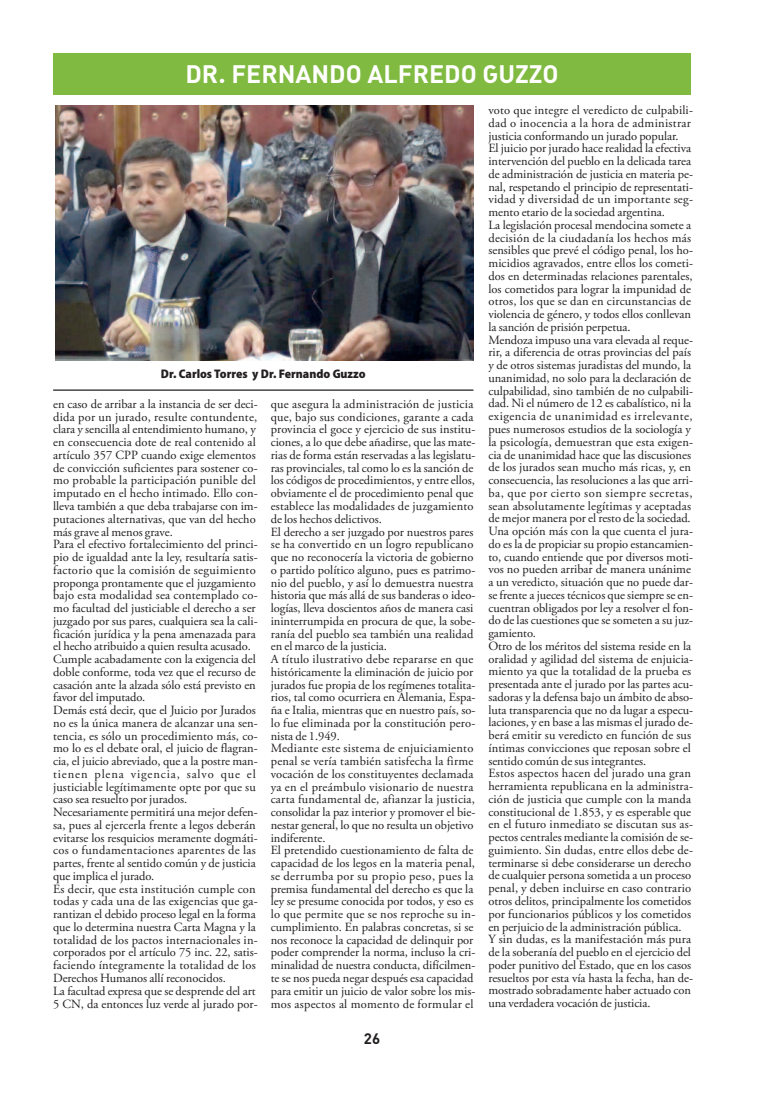
<style>
.page{position:relative;width:762px;height:1099px;background:#fff}
.page>*{position:absolute;margin:0;border:0;box-sizing:border-box;transform-origin:0 0}
.t1{font:25px "DIN Bold Alternate";color:#fff}
.t2{font:700 15px "DIN";color:#231f20}
.t3{font:12.5px/12.8px "Adobe Garamond Pro";letter-spacing:-.005em;color:#231f20}
.t4{font:900 semi-condensed 12.5px "Myriad Pro";color:#231f20}
</style>
<div class="page">
<div style="left:53px;top:53px;width:638px;height:41px;background:#80ba41"></div>
<img style="left:55px;top:105px;width:418px;height:255px">
<hr style="left:53px;top:389px;width:420px;height:2px;background:#231f20">
<h1 class="t1" style="left:185px;top:59px;width:375px">DR. FERNANDO ALFREDO GUZZO</h1>
<p class="t4" style="left:161px;top:369px;width:206px">Dr. Carlos Torres y Dr. Fernando Guzzo</p>
<p class="t3" style="left:53px;top:399px;width:206px">en caso de arribar a la instancia de ser deci&shy;dida por un jurado, resulte contundente, clara y sencilla al entendimiento humano, y en consecuencia dote de real contenido al artículo 357 CPP cuando exige elementos de convicción suficientes para sostener co&shy;mo probable la participación punible del imputado en el hecho intimado. Ello con&shy;lleva también a que deba trabajarse con im&shy;putaciones alternativas, que van del hecho más grave al menos grave.<br>Para el efectivo fortalecimiento del princi&shy;pio de igualdad ante la ley, resultaría satis&shy;factorio que la comisión de seguimiento proponga prontamente que el juzgamiento bajo esta modalidad sea contemplado co&shy;mo facultad del justiciable el derecho a ser juzgado por sus pares, cualquiera sea la cali&shy;ficación jurídica y la pena amenazada para el hecho atribuido a quien resulta acusado.<br>Cumple acabadamente con la exigencia del doble conforme, toda vez que el recurso de casación ante la alzada sólo está previsto en favor del imputado.<br>Demás está decir, que el Juicio por Jurados no es la única manera de alcanzar una sen&shy;tencia, es sólo un procedimiento más, co&shy;mo lo es el debate oral, el juicio de flagran&shy;cia, el juicio abreviado, que a la postre man&shy;tienen plena vigencia, salvo que el justiciable legítimamente opte por que su caso sea resuelto por jurados.<br>Necesariamente permitirá una mejor defen&shy;sa, pues al ejercerla frente a legos deberán evitarse los resquicios meramente dogmáti&shy;cos o fundamentaciones aparentes de las partes, frente al sentido común y de justicia que implica el jurado.<br>Es decir, que esta institución cumple con todas y cada una de las exigencias que ga&shy;rantizan el debido proceso legal en la forma que lo determina nuestra Carta Magna y la totalidad de los pactos internacionales in&shy;corporados por el artículo 75 inc. 22, satis&shy;faciendo íntegramente la totalidad de los Derechos Humanos allí reconocidos.<br>La facultad expresa que se desprende del art 5 CN, da entonces luz verde al jurado por-</p>
<p class="t3" style="left:271px;top:399px;width:206px">que asegura la administración de justicia que, bajo sus condiciones, garante a cada provincia el goce y ejercicio de sus institu&shy;ciones, a lo que debe añadirse, que las mate&shy;rias de forma están reservadas a las legislatu&shy;ras provinciales, tal como lo es la sanción de los códigos de procedimientos, y entre ellos, obviamente el de procedimiento penal que establece las modalidades de juzgamiento de los hechos delictivos.<br>El derecho a ser juzgado por nuestros pares se ha convertido en un logro republicano que no reconocería la victoria de gobierno o partido político alguno, pues es patrimo&shy;nio del pueblo, y así lo demuestra nuestra historia que más allá de sus banderas o ideo&shy;logías, lleva doscientos años de manera casi ininterrumpida en procura de que, la sobe&shy;ranía del pueblo sea también una realidad en el marco de la justicia.<br>A título ilustrativo debe repararse en que históricamente la eliminación de juicio por jurados fue propia de los regímenes totalita&shy;rios, tal como ocurriera en Alemania, Espa&shy;ña e Italia, mientras que en nuestro país, so&shy;lo fue eliminada por la constitución pero&shy;nista de 1.949.<br>Mediante este sistema de enjuiciamiento penal se vería también satisfecha la firme vocación de los constituyentes declamada ya en el preámbulo visionario de nuestra carta fundamental de, afianzar la justicia, consolidar la paz interior y promover el bie&shy;nestar general, lo que no resulta un objetivo indiferente.<br>El pretendido cuestionamiento de falta de capacidad de los legos en la materia penal, se derrumba por su propio peso, pues la premisa fundamental del derecho es que la ley se presume conocida por todos, y eso es lo que permite que se nos reproche su in&shy;cumplimiento. En palabras concretas, si se nos reconoce la capacidad de delinquir por poder comprender la norma, incluso la cri&shy;minalidad de nuestra conducta, difícilmen&shy;te se nos pueda negar después esa capacidad para emitir un juicio de valor sobre los mis&shy;mos aspectos al momento de formular el</p>
<p class="t2" style="left:364px;top:1029px;width:18px">26</p>
<p class="t3" style="left:488px;top:105px;width:206px">voto que integre el veredicto de culpabili&shy;dad o inocencia a la hora de administrar justicia conformando un jurado popular.<br>El juicio por jurado hace realidad la efectiva intervención del pueblo en la delicada tarea de administración de justicia en materia pe&shy;nal, respetando el principio de representati&shy;vidad y diversidad de un importante seg&shy;mento etario de la sociedad argentina.<br>La legislación procesal mendocina somete a decisión de la ciudadanía los hechos más sensibles que prevé el código penal, los ho&shy;micidios agravados, entre ellos los cometi&shy;dos en determinadas relaciones parentales, los cometidos para lograr la impunidad de otros, los que se dan en circunstancias de violencia de género, y todos ellos conllevan la sanción de prisión perpetua.<br>Mendoza impuso una vara elevada al reque&shy;rir, a diferencia de otras provincias del país y de otros sistemas juradistas del mundo, la unanimidad, no solo para la declaración de culpabilidad, sino también de no culpabili&shy;dad. Ni el número de 12 es cabalístico, ni la exigencia de unanimidad es irrelevante, pues numerosos estudios de la sociología y la psicología, demuestran que esta exigen&shy;cia de unanimidad hace que las discusiones de los jurados sean mucho más ricas, y, en consecuencia, las resoluciones a las que arri&shy;ba, que por cierto son siempre secretas, sean absolutamente legítimas y aceptadas de mejor manera por el resto de la sociedad.<br>Una opción más con la que cuenta el jura&shy;do es la de propiciar su propio estancamien&shy;to, cuando entiende que por diversos moti&shy;vos no pueden arribar de manera unánime a un veredicto, situación que no puede dar&shy;se frente a jueces técnicos que siempre se en&shy;cuentran obligados por ley a resolver el fon&shy;do de las cuestiones que se someten a su juz&shy;gamiento.<br>Otro de los méritos del sistema reside en la oralidad y agilidad del sistema de enjuicia&shy;miento ya que la totalidad de la prueba es presentada ante el jurado por las partes acu&shy;sadoras y la defensa bajo un ámbito de abso&shy;luta transparencia que no da lugar a especu&shy;laciones, y en base a las mismas el jurado de&shy;berá emitir su veredicto en función de sus íntimas convicciones que reposan sobre el sentido común de sus integrantes.<br>Estos aspectos hacen del jurado una gran herramienta republicana en la administra&shy;ción de justicia que cumple con la manda constitucional de 1.853, y es esperable que en el futuro inmediato se discutan sus as&shy;pectos centrales mediante la comisión de se&shy;guimiento. Sin dudas, entre ellos debe de&shy;terminarse si debe considerarse un derecho de cualquier persona sometida a un proceso penal, y deben incluirse en caso contrario otros delitos, principalmente los cometidos por funcionarios públicos y los cometidos en perjuicio de la administración pública.<br>Y sin dudas, es la manifestación más pura de la soberanía del pueblo en el ejercicio del poder punitivo del Estado, que en los casos resueltos por esta vía hasta la fecha, han de&shy;mostrado sobradamente haber actuado con una verdadera vocación de justicia.</p>
</div>
